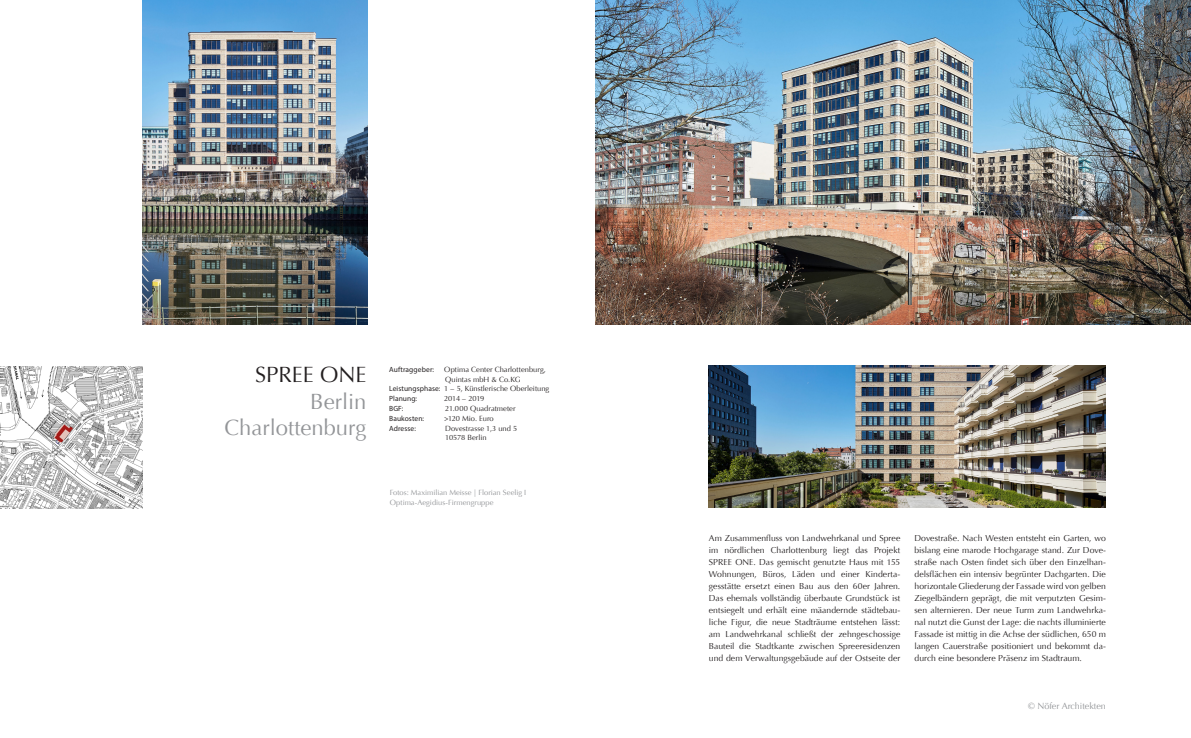
<style>
.page{position:relative;width:1191px;height:738px;background:#fff}
.page>*{position:absolute;margin:0;border:0;box-sizing:border-box;transform-origin:0 0}
.t1{font:22px "Optima LT Pro";color:#939598}
.t2{font:22px "Optima LT Pro";color:#231f20}
.Stresemann__Eigenschaften{font:9px "Optima LT Pro";color:#939598}
.Nöfer_Fließtext{font:8.6px/12px "Optima LT Pro";letter-spacing:.005em;color:#231f20;text-align:justify}
.Nöfer_Infoblock{font:7.5px/9.8px "Optima LT Pro";color:#231f20}
.t3{font:7.5px "Optima LT Pro";color:#939598}
.Nöfer_Infoblock-2{font:7.5px "Myriad Pro";letter-spacing:.01em;color:#231f20}
.Nöfer_Infoblock-3{font:7.5px "Optima LT Pro";letter-spacing:-.025em;color:#231f20}
.s1{font-family:"Myriad Pro"}
</style>
<div class="page">
<img style="left:709px;top:365px;width:397px;height:142px">
<img style="left:0;top:366px;width:142px;height:142px">
<img style="left:142px;top:0;width:225px;height:324px">
<img style="left:595px;top:0;width:596px;height:324px">
<p class="t2" style="left:255px;top:361px;width:113px">SPREE ONE</p>
<p class="t1" style="left:310px;top:387px;width:58px">Berlin</p>
<p class="t1" style="left:225px;top:413px;width:143px">Charlottenburg</p>
<p class="Nöfer_Infoblock-2" style="left:389px;top:364px;width:46px">Auftraggeber:</p>
<p class="Nöfer_Infoblock" style="left:444px;top:364px;width:103px">Optima Center Charlottenburg,<br>Quintas mbH &amp; Co.KG</p>
<p class="Nöfer_Infoblock" style="left:389px;top:384px;width:162px"><span class="s1">Leistungsphase:</span> 1 – 5, Künstlerische Oberleitung</p>
<p class="Nöfer_Infoblock-2" style="left:389px;top:394px;width:29px">Planung:</p>
<p class="Nöfer_Infoblock-3" style="left:444px;top:393px;width:42px">2014 – 2019</p>
<p class="Nöfer_Infoblock-2" style="left:389px;top:403px;width:16px">BGF:</p>
<p class="Nöfer_Infoblock" style="left:445px;top:403px;width:72px">21.000 Quadratmeter</p>
<p class="Nöfer_Infoblock-2" style="left:389px;top:413px;width:36px">Baukosten:</p>
<p class="Nöfer_Infoblock" style="left:444px;top:413px;width:51px"><span class="s1">&gt;</span>120 Mio. Euro</p>
<p class="Nöfer_Infoblock-2" style="left:389px;top:423px;width:28px">Adresse:</p>
<p class="Nöfer_Infoblock" style="left:445px;top:423px;width:73px">Dovestrasse 1,3 und 5</p>
<p class="Nöfer_Infoblock" style="left:445px;top:433px;width:43px">10578 Berlin</p>
<p class="t3" style="left:390px;top:488px;width:138px">Fotos: Maximilian Meisse | Florian Seelig I</p>
<p class="t3" style="left:390px;top:497px;width:105px">Optima-Aegidius-Firmengruppe</p>
<p class="Nöfer_Fließtext" style="left:709px;top:531px;width:193px">Am Zusammenfluss von Landwehrkanal und Spree im nördlichen Charlottenburg liegt das Projekt SPREE ONE. Das gemischt genutzte Haus mit 155<br>Wohnungen, Büros, Läden und einer Kinderta&shy;gesstätte ersetzt einen Bau aus den 60er Jahren.<br>Das ehemals vollständig überbaute Grundstück ist entsiegelt und erhält eine mäandernde städtebau&shy;liche Figur, die neue Stadträume entstehen lässt: am Landwehrkanal schließt der zehngeschossige Bauteil die Stadtkante zwischen Spreeresidenzen und dem Verwaltungsgebäude auf der Ostseite der</p>
<p class="Nöfer_Fließtext" style="left:914px;top:531px;width:193px">Dovestraße. Nach Westen entsteht ein Garten, wo bislang eine marode Hochgarage stand. Zur Dove&shy;straße nach Osten findet sich über den Einzelhan&shy;delsflächen ein intensiv begrünter Dachgarten. Die horizontale Gliederung der Fassade wird von gelben Ziegelbändern geprägt, die mit verputzten Gesim&shy;sen alternieren. Der neue Turm zum Landwehrka&shy;nal nutzt die Gunst der Lage: die nachts illuminierte Fassade ist mittig in die Achse der südlichen, 650 m langen Cauerstraße positioniert und bekommt da&shy;durch eine besondere Präsenz im Stadtraum.</p>
<p class="Stresemann__Eigenschaften" style="left:1028px;top:699px;width:79px">© Nöfer Architekten</p>
</div>
